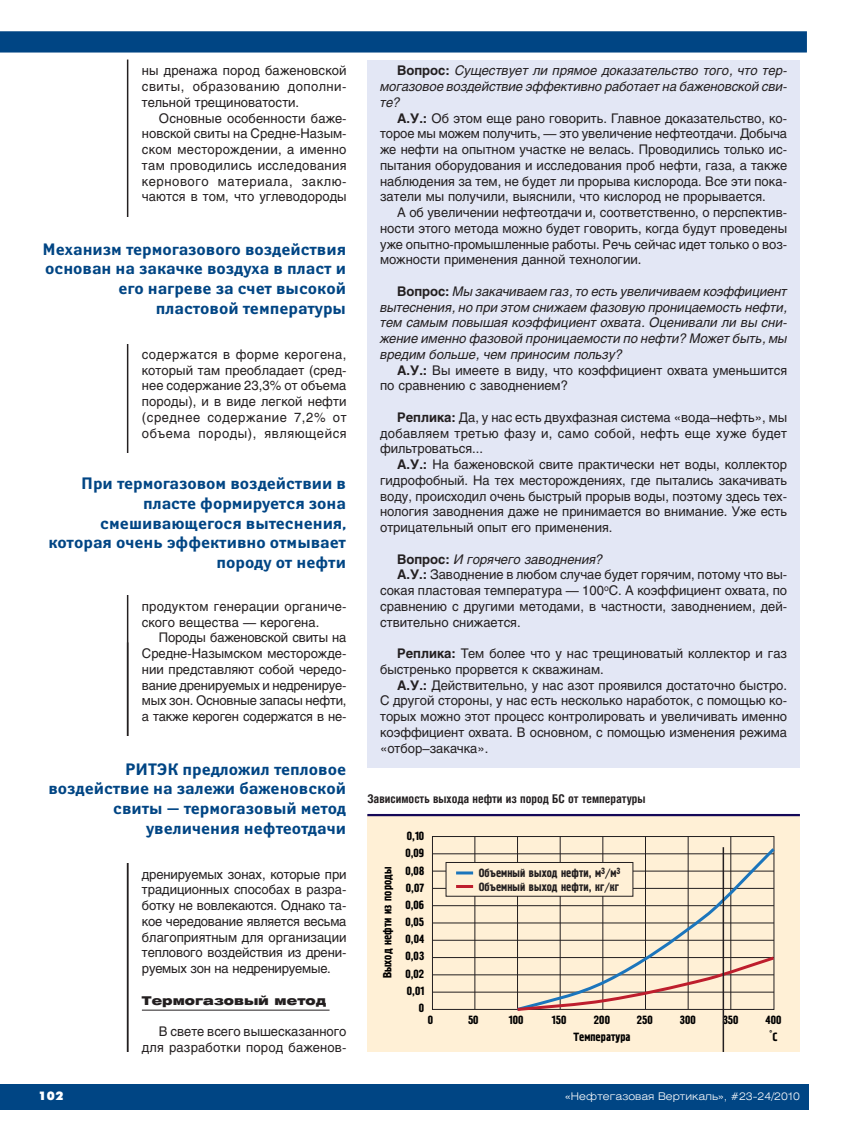
<style>
.page{position:relative;width:851px;height:1127px;background:#fff}
.page>*{position:absolute;margin:0;border:0;box-sizing:border-box;transform-origin:0 0}
.t1{font:700 16.5px/19.8px "Yanus C";color:#004584;text-align:right}
.t2{font:13.2px/15.8px "Helios";color:#231f20;text-align:justify}
.t3{font:italic 13.2px/15.8px "Helios";color:#231f20;text-align:justify}
.t4{font:12px/17.2px "Pollock C1";color:#000;text-align:justify}
.t5{font:12px/14.7px "Pollock C1";color:#231f20}
.t6{font:700 12px "Helios Cond";color:#231f20}
.t7{font:900 12px "Helios Ext";letter-spacing:.005em;color:#231f20}
.t8{font:12px "Futura Futuris XC";color:#fff}
.t9{font:300 10.5px "Helios Ext";color:#fff}
.s1{font-weight:700;font-style:normal}
.s2{font-weight:700}
</style>
<div class="page">
<hr style="left:142px;top:1010px;width:187px;height:1px;background:#231f20">
<hr style="left:127px;top:60px;width:1px;height:992px;background:#231f20">
<div style="left:0;top:1084px;width:808px;height:26px;background:#004584"></div>
<svg style="left:0;top:31px;width:807px;height:22px;background:#084b88"></svg>
<div style="left:367px;top:61px;width:432px;height:707px;background:#e3e7f5"></div>
<div style="left:34px;top:217px;width:312px;height:126px;background:#fff"></div>
<div style="left:367px;top:815px;width:432px;height:237px;background:#fff0d6"></div>
<hr style="left:432px;top:853px;width:341px;height:1px;background:#231f20">
<hr style="left:432px;top:871px;width:341px;height:1px;background:#231f20">
<hr style="left:432px;top:888px;width:341px;height:1px;background:#231f20">
<hr style="left:432px;top:905px;width:341px;height:1px;background:#231f20">
<hr style="left:432px;top:923px;width:341px;height:1px;background:#231f20">
<hr style="left:432px;top:940px;width:341px;height:1px;background:#231f20">
<hr style="left:432px;top:957px;width:341px;height:1px;background:#231f20">
<hr style="left:432px;top:974px;width:341px;height:1px;background:#231f20">
<hr style="left:432px;top:992px;width:341px;height:1px;background:#231f20">
<hr style="left:474px;top:836px;width:1px;height:173px;background:#231f20">
<hr style="left:517px;top:836px;width:1px;height:173px;background:#231f20">
<hr style="left:560px;top:836px;width:1px;height:173px;background:#231f20">
<hr style="left:602px;top:836px;width:1px;height:173px;background:#231f20">
<hr style="left:645px;top:836px;width:1px;height:173px;background:#231f20">
<hr style="left:687px;top:836px;width:1px;height:173px;background:#231f20">
<hr style="left:730px;top:836px;width:1px;height:173px;background:#231f20">
<div style="left:432px;top:836px;width:342px;height:174px;border:1px solid #231f20"></div>
<svg style="left:513px;top:845px;width:262px;height:168px"></svg>
<svg style="left:514px;top:954px;width:261px;height:58px"></svg>
<div style="left:446px;top:862px;width:186px;height:34px;background:#fff0d6"></div>
<div style="left:445px;top:862px;width:188px;height:34px;border:1px solid #231f20"></div>
<hr style="left:456px;top:871px;width:17px;height:3px;background:#1b75bc">
<hr style="left:456px;top:885px;width:17px;height:3px;background:#be1e2d">
<hr style="left:367px;top:814px;width:432px;height:2px;background:#140858">
<hr style="left:722px;top:847px;width:2px;height:205px;background:#231f20">
<div style="left:34px;top:737px;width:312px;height:126px;background:#fff"></div>
<p class="t2" style="left:142px;top:64px;width:206px">ны дренажа пород баженовской свиты, образованию дополни&shy;тельной трещиноватости.</p>
<p class="t2" style="left:142px;top:111px;width:206px;text-indent:17px">Основные особенности баже&shy;новской свиты на Средне-Назым&shy;ском месторождении, а именно там проводились исследования кернового материала, заклю&shy;чаются в том, что углеводороды</p>
<p class="t1" style="left:43px;top:240px;width:305px">Механизм термогазового воздействия основан на закачке воздуха в пласт и его нагреве за счет высокой пластовой температуры</p>
<p class="t2" style="left:142px;top:348px;width:206px">содержатся в форме керогена, который там преобладает (сред&shy;нее содержание 23,3% от объема породы), и в виде легкой нефти (среднее содержание 7,2% от объема породы), являющейся</p>
<p class="t1" style="left:48px;top:475px;width:299px">При термогазовом воздействии в пласте формируется зона смешивающегося вытеснения, которая очень эффективно отмывает породу от нефти</p>
<p class="t2" style="left:142px;top:600px;width:206px">продуктом генерации органиче&shy;ского вещества — керогена.</p>
<p class="t2" style="left:142px;top:631px;width:206px;text-indent:17px">Породы баженовской свиты на Средне-Назымском месторожде&shy;нии представляют собой чередо&shy;вание дренируемых и недренируе&shy;мых зон. Основные запасы нефти, а также кероген содержатся в не-</p>
<p class="t1" style="left:48px;top:760px;width:299px">РИТЭК предложил тепловое воздействие на залежи баженовской свиты — термогазовый метод увеличения нефтеотдачи</p>
<p class="t2" style="left:142px;top:867px;width:206px">дренируемых зонах, которые при традиционных способах в разра&shy;ботку не вовлекаются. Однако та&shy;кое чередование является весьма благоприятным для организации теплового воздействия из дрени&shy;руемых зон на недренируемые.</p>
<p class="t7" style="left:142px;top:996px;width:186px">Термогазовый метод</p>
<p class="t2" style="left:142px;top:1025px;width:206px;text-align:right">В свете всего вышесказанного для разработки пород баженов-</p>
<p class="t3" style="left:380px;top:64px;width:408px;text-indent:17px"><span class="s1">Вопрос:</span> Существует ли прямое доказательство того, что тер&shy;могазовое воздействие эффективно работает на баженовской сви&shy;те?</p>
<p class="t2" style="left:380px;top:111px;width:408px;text-indent:17px"><span class="s2">А.У.:</span> Об этом еще рано говорить. Главное доказательство, ко&shy;торое мы можем получить, — это увеличение нефтеотдачи. Добыча же нефти на опытном участке не велась. Проводились только ис&shy;пытания оборудования и исследования проб нефти, газа, а также наблюдения за тем, не будет ли прорыва кислорода. Все эти пока&shy;затели мы получили, выяснили, что кислород не прорывается.</p>
<p class="t2" style="left:380px;top:206px;width:408px;text-indent:17px">А об увеличении нефтеотдачи и, соответственно, о перспектив&shy;ности этого метода можно будет говорить, когда будут проведены уже опытно-промышленные работы. Речь сейчас идет только о воз&shy;можности применения данной технологии.</p>
<p class="t3" style="left:380px;top:285px;width:408px;text-indent:17px"><span class="s1">Вопрос:</span> Мы закачиваем газ, то есть увеличиваем коэффициент вытеснения, но при этом снижаем фазовую проницаемость нефти, тем самым повышая коэффициент охвата. Оценивали ли вы сни&shy;жение именно фазовой проницаемости по нефти? Может быть, мы вредим больше, чем приносим пользу?</p>
<p class="t2" style="left:380px;top:363px;width:408px;text-indent:17px"><span class="s2">А.У.:</span> Вы имеете в виду, что коэффициент охвата уменьшится по сравнению с заводнением?</p>
<p class="t2" style="left:380px;top:411px;width:408px;text-indent:17px"><span class="s2">Реплика:</span> Да, у нас есть двухфазная система «вода–нефть», мы добавляем третью фазу и, само собой, нефть еще хуже будет фильтроваться...</p>
<p class="t2" style="left:380px;top:458px;width:408px;text-indent:17px"><span class="s2">А.У.:</span> На баженовской свите практически нет воды, коллектор гидрофобный. На тех месторождениях, где пытались закачивать воду, происходил очень быстрый прорыв воды, поэтому здесь тех&shy;нология заводнения даже не принимается во внимание. Уже есть отрицательный опыт его применения.</p>
<p class="t3" style="left:397px;top:552px;width:207px"><span class="s1">Вопрос:</span> И горячего заводнения?</p>
<p class="t2" style="left:397px;top:568px;width:391px"><span class="s2">А.У.:</span> Заводнение в любом случае будет горячим, потому что вы-</p>
<p class="t2" style="left:380px;top:584px;width:408px">сокая пластовая температура — 100<sup>о</sup>С. А коэффициент охвата, по</p>
<p class="t2" style="left:380px;top:600px;width:408px">сравнению с другими методами, в частности, заводнением, дей-</p>
<p class="t2" style="left:380px;top:615px;width:142px">ствительно снижается.</p>
<p class="t2" style="left:380px;top:647px;width:408px;text-indent:17px"><span class="s2">Реплика:</span> Тем более что у нас трещиноватый коллектор и газ быстренько прорвется к скважинам.</p>
<p class="t2" style="left:380px;top:678px;width:408px;text-indent:17px"><span class="s2">А.У.:</span> Действительно, у нас азот проявился достаточно быстро.<br>С другой стороны, у нас есть несколько наработок, с помощью ко&shy;торых можно этот процесс контролировать и увеличивать именно коэффициент охвата. В основном, с помощью изменения режима «отбор–закачка».</p>
<p class="t6" style="left:367px;top:794px;width:279px">Зависимость выхода нефти из пород БС от температуры</p>
<p class="t4" style="left:380px;top:978px;width:113px;rotate:-90deg">Выход нефти из породы</p>
<p class="t4" style="left:405px;top:829px;width:20px">0,10<br>0,09<br>0,08<br>0,07<br>0,06<br>0,05<br>0,04<br>0,03<br>0,02<br>0,01</p>
<p class="t4" style="left:419px;top:1001px;width:7px">0</p>
<p class="t5" style="left:478px;top:867px;width:143px">Объемный выход нефти, м<sup>3</sup>/м<sup>3<br></sup>Объемный выход нефти, кг/кг</p>
<p class="t4" style="left:427px;top:1013px;width:7px">0</p>
<p class="t4" style="left:468px;top:1013px;width:12px">50</p>
<p class="t4" style="left:509px;top:1013px;width:16px">100</p>
<p class="t4" style="left:551px;top:1013px;width:16px">150</p>
<p class="t4" style="left:594px;top:1013px;width:18px">200</p>
<p class="t4" style="left:636px;top:1013px;width:17px">250</p>
<p class="t4" style="left:679px;top:1013px;width:17px">300</p>
<p class="t4" style="left:722px;top:1013px;width:17px">350</p>
<p class="t4" style="left:765px;top:1013px;width:17px">400</p>
<p class="t4" style="left:573px;top:1029px;width:59px">Температура</p>
<p class="t4" style="left:769px;top:1029px;width:10px">°C</p>
<p class="t8" style="left:38px;top:1091px;width:27px">102</p>
<p class="t9" style="left:565px;top:1092px;width:236px">«Нефтегазовая Вертикаль», #23-24/2010</p>
</div>
